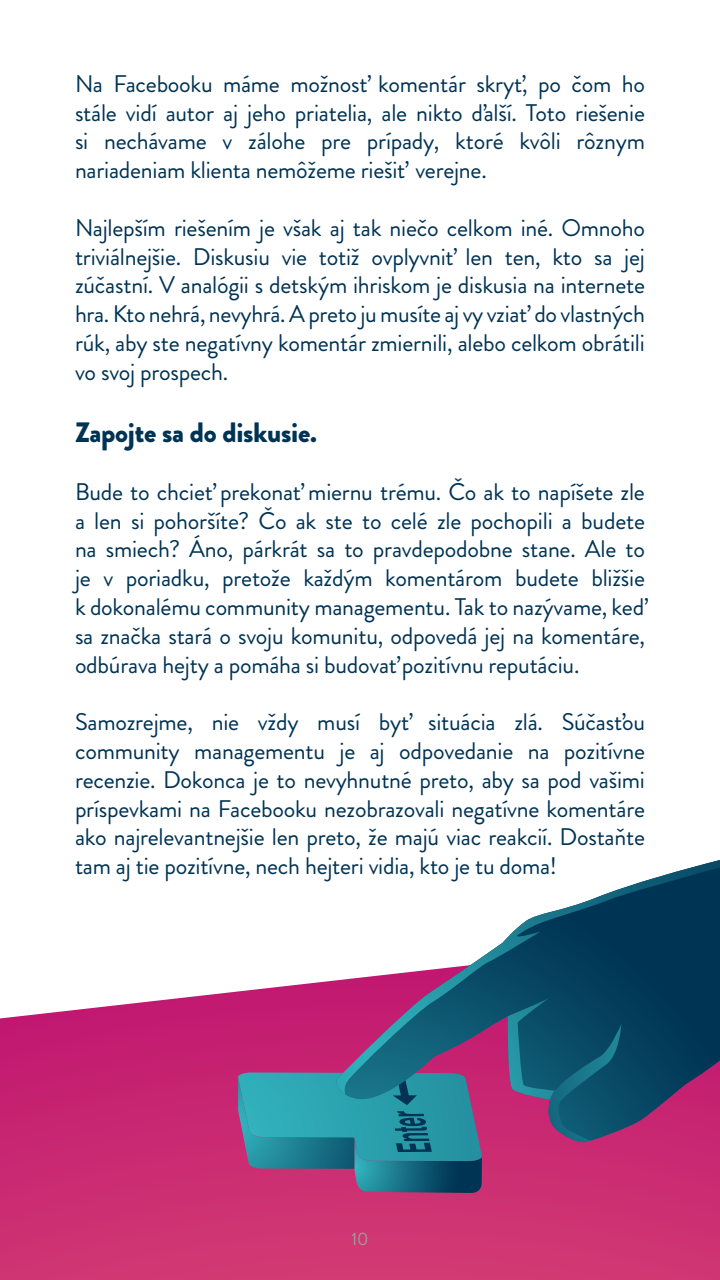
<style>
.page{position:relative;width:720px;height:1280px;background:#fff}
.page>*{position:absolute;margin:0;border:0;box-sizing:border-box;transform-origin:0 0}
.t1{font:900 28px "Brandon Grotesque";letter-spacing:-.01em;color:#003354}
.t2{font:24px/28.8px "Brandon Grotesque";letter-spacing:-.01em;color:#003354;text-align:justify}
.t3{font:18px "Brandon Grotesque";color:#9d9d9c}
</style>
<div class="page">
<svg style="left:0;top:980px;width:720px;height:300px;background:#cd3678"></svg>
<svg style="left:238px;top:1072px;width:244px;height:121px;background:#427994"></svg>
<svg style="left:334px;top:980px;width:386px;height:163px;background:#655e88"></svg>
<svg style="left:335px;top:860px;width:385px;height:235px"></svg>
<svg style="left:507px;top:998px;width:114px;height:145px;background:#2c5071"></svg>
<p class="t2" style="left:75px;top:70px;width:572px">Na Facebooku máme možnosť komentár skryť, po čom ho stále vidí autor aj jeho priatelia, ale nikto ďalší. Toto riešenie si nechávame v zálohe pre prípady, ktoré kvôli rôznym nariadeniam klienta nemôžeme riešiť verejne.</p>
<p class="t2" style="left:75px;top:214px;width:572px">Najlepším riešením je však aj tak niečo celkom iné. Omnoho triviálnejšie. Diskusiu vie totiž ovplyvniť len ten, kto sa jej zúčastní. V analógii s detským ihriskom je diskusia na internete hra. Kto nehrá, nevyhrá. A preto ju musíte aj vy vziať do vlastných rúk, aby ste negatívny komentár zmiernili, alebo celkom obrátili vo svoj prospech.</p>
<p class="t1" style="left:75px;top:413px;width:244px">Zapojte sa do diskusie.</p>
<p class="t2" style="left:75px;top:478px;width:572px">Bude to chcieť prekonať miernu trému. Čo ak to napíšete zle a len si pohoršíte? Čo ak ste to celé zle pochopili a budete na smiech? Áno, párkrát sa to pravdepodobne stane. Ale to je v poriadku, pretože každým komentárom budete bližšie k dokonalému community managementu. Tak to nazývame, keď sa značka stará o svoju komunitu, odpovedá jej na komentáre, odbúrava hejty a pomáha si budovať pozitívnu reputáciu.</p>
<p class="t2" style="left:75px;top:708px;width:572px">Samozrejme, nie vždy musí byť situácia zlá. Súčasťou community managementu je aj odpovedanie na pozitívne recenzie. Dokonca je to nevyhnutné preto, aby sa pod vašimi príspevkami na Facebooku nezobrazovali negatívne komentáre ako najrelevantnejšie len preto, že majú viac reakcií. Dostaňte tam aj tie pozitívne, nech hejteri vidia, kto je tu doma!</p>
<p class="t3" style="left:351px;top:1227px;width:19px">10</p>
<p class="t3" style="left:354px;top:1227px;width:19px">10</p>
</div>
